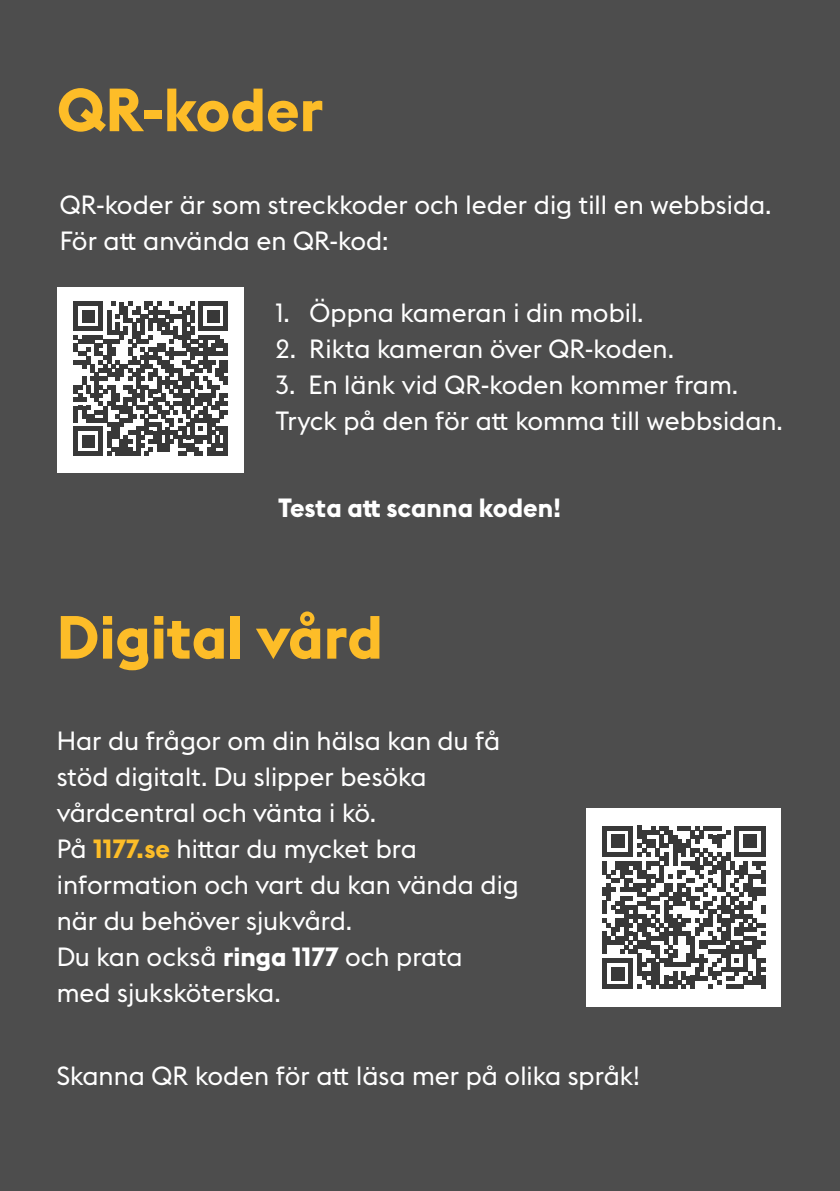
<style>
.page{position:relative;width:840px;height:1191px;background:#fff}
.page>*{position:absolute;margin:0;border:0;box-sizing:border-box;transform-origin:0 0}
.t1{font:700 60px "Stockholm Type";color:#fdbd28}
.t2{font:26px/36px "Stockholm Type";color:#fff}
.t3{font:700 26px "Stockholm Type";color:#fff}
.s1{font-weight:700;color:#fdbd28}
.s2{font-weight:700}
</style>
<div class="page">
<div style="left:0;top:0;width:839px;height:1191px;background:#4d4d4d"></div>
<div style="left:58px;top:287px;width:186px;height:185px;background:#fff"></div>
<svg style="left:74px;top:302px;width:154px;height:154px"></svg>
<hr style="left:224px;top:426px;width:4px;height:30px;background:#383838">
<div style="left:586px;top:808px;width:194px;height:198px;background:#fff"></div>
<svg style="left:602px;top:826px;width:163px;height:163px"></svg>
<div style="left:760px;top:975px;width:5px;height:14px;background:#383838"></div>
<h2 class="t1" style="left:57px;top:67px;width:268px">QR-koder</h2>
<p class="t2" style="left:60px;top:185px;width:713px">QR-koder är som streckkoder och leder dig till en webbsida.<br>För att använda en QR-kod:</p>
<p class="t2" style="left:275px;top:293px;width:369px">1. Öppna kameran i din mobil.</p>
<p class="t2" style="left:275px;top:329px;width:400px">2. Rikta kameran över QR-koden.</p>
<p class="t2" style="left:275px;top:365px;width:508px">3. En länk vid QR-koden kommer fram.<br>Tryck på den för att komma till webbsidan.</p>
<p class="t3" style="left:278px;top:490px;width:284px">Testa att scanna koden!</p>
<h2 class="t1" style="left:57px;top:594px;width:327px">Digital vård</h2>
<p class="t2" style="left:57px;top:721px;width:445px">Har du frågor om din hälsa kan du få stöd digitalt. Du slipper besöka</p>
<p class="t2" style="left:57px;top:793px;width:321px">vårdcentral och vänta i kö.</p>
<p class="t2" style="left:57px;top:829px;width:361px">På <span class="s1">1177.se</span> hittar du mycket bra</p>
<p class="t2" style="left:57px;top:865px;width:463px">information och vart du kan vända dig när du behöver sjukvård.</p>
<p class="t2" style="left:57px;top:937px;width:407px">Du kan också <span class="s2">ringa 1177</span> och prata</p>
<p class="t2" style="left:57px;top:973px;width:225px">med sjuksköterska.</p>
<p class="t2" style="left:57px;top:1056px;width:584px">Skanna QR koden för att läsa mer på olika språk!</p>
</div>
